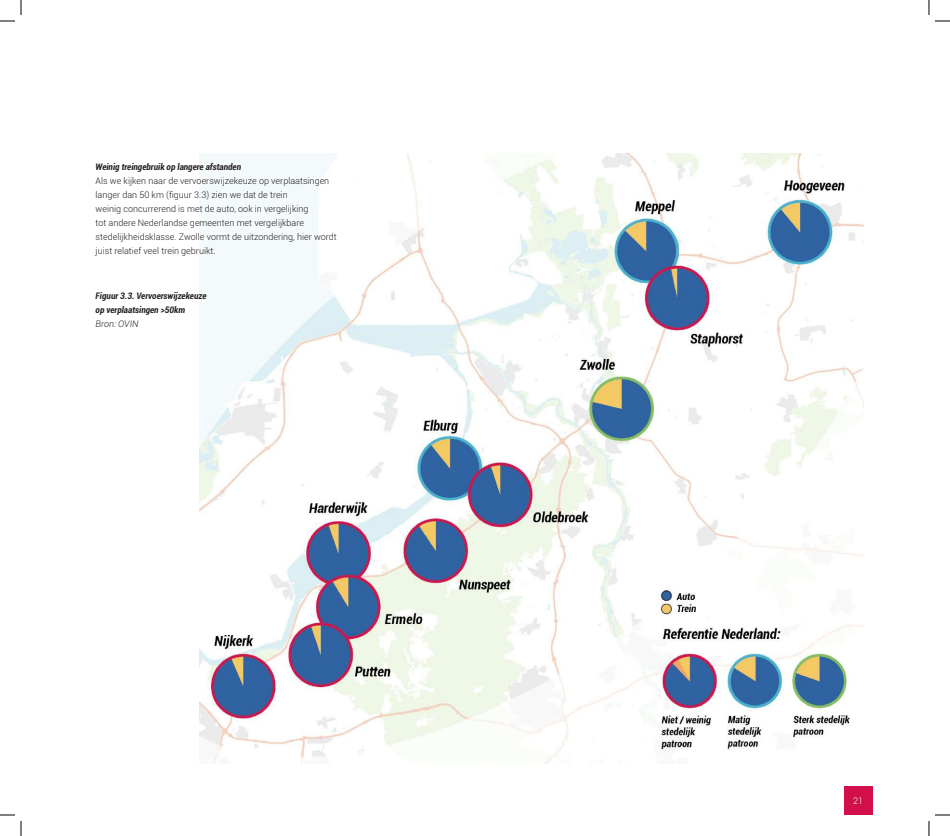
<style>
.page{position:relative;width:950px;height:836px;background:#fff}
.page>*{position:absolute;margin:0;border:0;box-sizing:border-box;transform-origin:0 0}
.t1{font:300 9px/14px "Roboto";color:#231f20}
.t2{font:italic 700 condensed 9px/14px "Roboto";color:#231f20}
.t3{font:italic 300 9px "Roboto";color:#231f20}
.t4{font:300 9px "Roboto";color:#fff}
</style>
<div class="page">
<img style="left:200px;top:154px;width:663px;height:610px">
<div style="left:843px;top:786px;width:28px;height:29px;background:#d20f4b"></div>
<svg style="left:0;top:0;width:22px;height:22px"></svg>
<svg style="left:0;top:814px;width:22px;height:22px"></svg>
<svg style="left:928px;top:0;width:21px;height:22px"></svg>
<svg style="left:928px;top:814px;width:21px;height:22px"></svg>
<p class="t2" style="left:95px;top:159px;width:147px">Weinig treingebruik op langere afstanden</p>
<p class="t1" style="left:95px;top:173px;width:243px">Als we kijken naar de vervoerswijzekeuze op verplaatsingen langer dan 50 km (figuur 3.3) zien we dat de trein<br>weinig concurrerend is met de auto, ook in vergelijking<br>tot andere Nederlandse gemeenten met vergelijkbare stedelijkheidsklasse. Zwolle vormt de uitzondering, hier wordt juist relatief veel trein gebruikt.</p>
<p class="t2" style="left:95px;top:288px;width:112px">Figuur 3.3. Vervoerswijzekeuze op verplaatsingen &gt;50km</p>
<p class="t3" style="left:95px;top:317px;width:44px">Bron: OVIN</p>
<p class="t4" style="left:852px;top:794px;width:11px">21</p>
</div>
